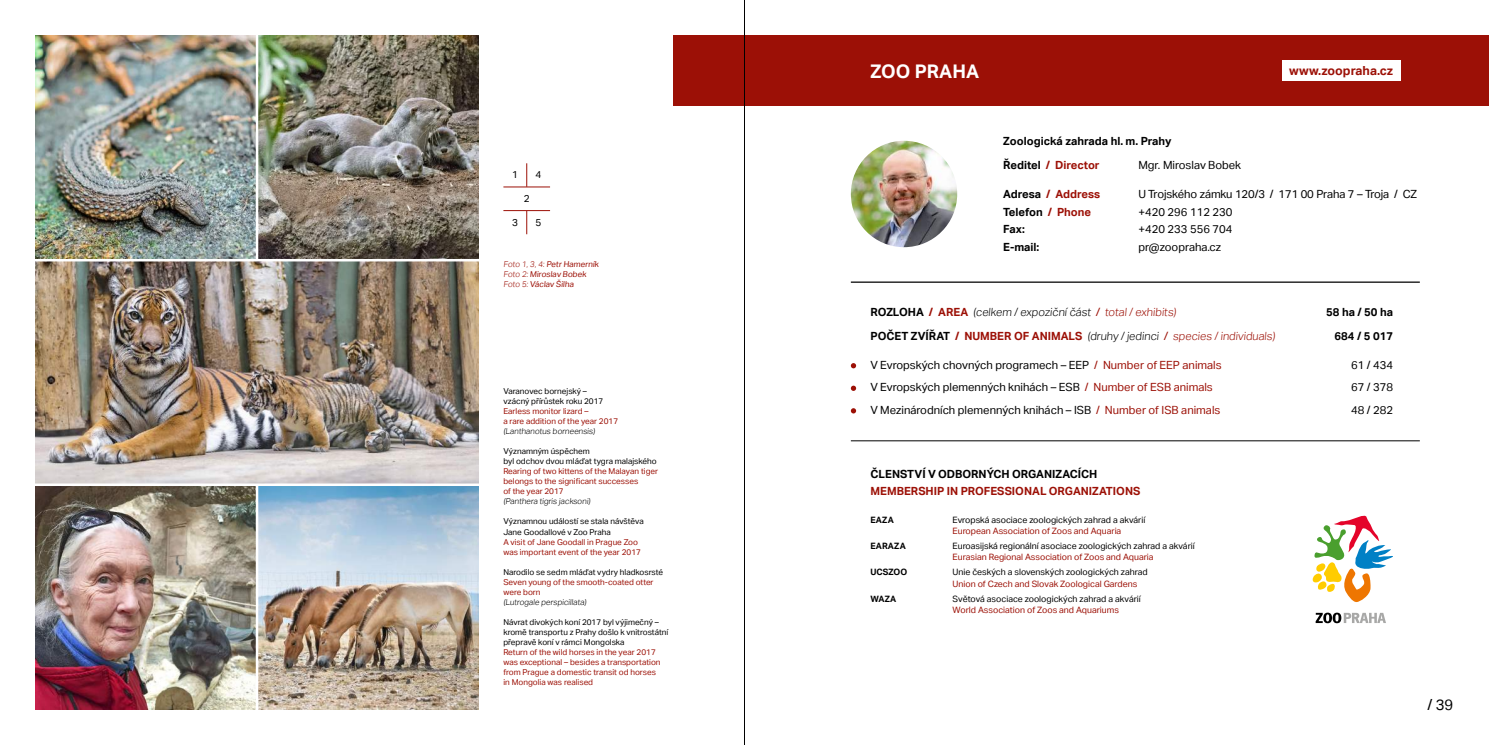
<style>
.page{position:relative;width:1489px;height:745px;background:#fff}
.page>*{position:absolute;margin:0;border:0;box-sizing:border-box;transform-origin:0 0}
.t1{font:700 18.75px "Aktiv Grotesk";color:#fff}
.t2{font:15px "Aktiv Grotesk";color:#000}
.t3{font:700 12.5px "Aktiv Grotesk";color:#9c1006}
.t4{font:11.25px/22.5px "Aktiv Grotesk";color:#000}
.t5{font:700 11.25px/23.8px "Aktiv Grotesk";color:#000}
.t6{font:300 11.25px/23.8px "Aktiv Grotesk";color:#000}
.t7{font:700 11.25px "Aktiv Grotesk";color:#9c1006}
.t8{font:10px "Aktiv Grotesk";color:#000}
.t9{font:8.75px "Aktiv Grotesk";color:#000}
.t10{font:8.75px "Aktiv Grotesk";color:#9c1006}
.t11{font:700 8.75px "Aktiv Grotesk";letter-spacing:.02em;color:#000}
.t12{font:8.12px/10px "Aktiv Grotesk";color:#9c1006}
.t13{font:8.12px/10px "Aktiv Grotesk";color:#000}
.t14{font:300 8.12px "Aktiv Grotesk";color:#000}
.s1{font-weight:300}
.s2{color:#9c1006}
.s3{color:#000}
.s4{font-weight:700}
.s5{font-weight:700;color:#9c1006}
.s6{font-weight:400;color:#9c1006}
</style>
<div class="page">
<hr style="left:503px;top:186px;width:47px;height:1px;background:#9c1006">
<svg style="left:526px;top:163px;width:1px;height:24px"></svg>
<svg style="left:503px;top:210px;width:47px;height:24px"></svg>
<img style="left:35px;top:35px;width:443px;height:674px">
<hr style="left:256px;top:484px;width:2px;height:229px;background:#fff">
<hr style="left:256px;top:28px;width:2px;height:232px;background:#fff">
<hr style="left:32px;top:483px;width:449px;height:2px;background:#fff">
<hr style="left:32px;top:259px;width:453px;height:2px;background:#fff">
<div style="left:673px;top:35px;width:815px;height:71px;background:#9c1006"></div>
<img style="left:850px;top:141px;width:107px;height:106px;border-radius:53px">
<svg style="left:1315px;top:612px;width:70px;height:10px"></svg>
<svg style="left:1312px;top:515px;width:80px;height:86px"></svg>
<div style="left:1282px;top:61px;width:118px;height:20px;background:#fff"></div>
<hr style="left:850px;top:281px;width:569px;height:1px;background:#000">
<hr style="left:850px;top:440px;width:569px;height:1px;background:#000">
<svg style="left:850px;top:363px;width:6px;height:5px"></svg>
<svg style="left:850px;top:385px;width:6px;height:5px"></svg>
<svg style="left:850px;top:408px;width:6px;height:5px"></svg>
<hr style="left:744px;top:0;width:1px;height:744px;background:#000">
<p class="t8" style="left:512px;top:168px;width:7px">1</p>
<p class="t8" style="left:535px;top:168px;width:7px">4</p>
<p class="t8" style="left:524px;top:193px;width:7px">2</p>
<p class="t8" style="left:512px;top:216px;width:7px">3</p>
<p class="t8" style="left:535px;top:216px;width:7px">5</p>
<p class="t12" style="left:503px;top:259px;width:98px"><span class="s1">Foto 1,3,4:</span>Petr Hamerník<br><span class="s1">Foto 2:</span>Miroslav Bobek<br><span class="s1">Foto 5:</span>Václav Šilha</p>
<p class="t13" style="left:503px;top:386px;width:101px">Varanovec bornejský – vzácný přírůstek roku 2017</p>
<p class="t12" style="left:503px;top:406px;width:116px">Earless monitor lizard –<br>a rare addition of the year 2017</p>
<p class="t14" style="left:503px;top:426px;width:95px">(Lanthanotus borneensis)</p>
<p class="t13" style="left:503px;top:446px;width:155px">Významným úspěchem<br>byl odchov dvou mláďat tygra malajského</p>
<p class="t12" style="left:503px;top:466px;width:156px">Rearing of two kittens of the Malayan tiger belongs to the significant successes<br>of the year 2017</p>
<p class="t14" style="left:503px;top:496px;width:90px">(Panthera tigris jacksoni)</p>
<p class="t13" style="left:503px;top:516px;width:142px">Významnou událostí se stala návštěva<br>Jane Goodallové v Zoo Praha</p>
<p class="t12" style="left:503px;top:536px;width:139px">A visit of Jane Goodall in Prague Zoo was important event of the year 2017</p>
<p class="t13" style="left:503px;top:566px;width:161px">Narodilo se sedm mláďat vydry hladkosrsté</p>
<p class="t12" style="left:503px;top:576px;width:152px">Seven young of the smooth-coated otter were born</p>
<p class="t14" style="left:503px;top:596px;width:86px">(Lutrogale perspicillata)</p>
<p class="t13" style="left:503px;top:616px;width:166px">Návrat divokých koní 2017 byl výjimečný – kromě transportu z Prahy došlo k vnitrostátní přepravě koní v rámci Mongolska</p>
<p class="t12" style="left:503px;top:646px;width:159px">Return of the wild horses in the year 2017 was exceptional – besides a transportation from Prague a domestic transit od horses in Mongolia was realised</p>
<h1 class="t1" style="left:870px;top:59px;width:110px">ZOO PRAHA</h1>
<h3 class="t5" style="left:1003px;top:129px;width:170px">Zoologická zahrada hl. m. Prahy<br>Ředitel <span class="s2">/ Director</span></h3>
<h3 class="t4" style="left:1138px;top:154px;width:104px">Mgr. Miroslav Bobek</h3>
<h3 class="t3" style="left:1288px;top:63px;width:105px">www.zoopraha.cz</h3>
<h3 class="t7" style="left:1003px;top:187px;width:98px"><span class="s3">Adresa</span> / Address</h3>
<h3 class="t4" style="left:1138px;top:182px;width:280px">U Trojského zámku 120/3 / 171 00 Praha 7 – Troja / CZ</h3>
<h3 class="t5" style="left:1003px;top:199px;width:89px">Telefon <span class="s2">/ Phone</span></h3>
<h3 class="t4" style="left:1138px;top:200px;width:96px">+420 296 112 230</h3>
<h3 class="t5" style="left:1003px;top:217px;width:23px">Fax:</h3>
<h3 class="t4" style="left:1138px;top:217px;width:96px">+420 233 556 704</h3>
<h3 class="t5" style="left:1003px;top:234px;width:38px">E-mail:</h3>
<h3 class="t4" style="left:1138px;top:235px;width:84px">pr@zoopraha.cz</h3>
<h3 class="t6" style="left:870px;top:300px;width:408px"><span class="s4">ROZ LO H A</span> <span class="s5">/ A R EA</span> (celkem /expoziční část <span class="s6">/</span> <span class="s2">total/exhibits)<br></span><span class="s4">PO Č ET ZVÍŘAT</span> <span class="s5">/ N U M B E R O F AN I MALS</span> (druhy /jedinci <span class="s6">/</span> <span class="s2">species /individuals)</span></h3>
<h3 class="t5" style="left:1325px;top:300px;width:68px;text-align:right">58 ha / 50 ha<br>684 / 5 017</h3>
<h3 class="t4" style="left:870px;top:353px;width:352px">V Evropských chovných programech – EEP <span class="s2">/ Number of EEP animals<br></span>V Evropských plemenných knihách – ESB <span class="s2">/ Number of ESB animals<br></span>V Mezinárodních plemenných knihách – ISB <span class="s2">/ Number of ISB animals</span></h3>
<h3 class="t4" style="left:1350px;top:353px;width:44px;text-align:justify">61 / 434<br>67 / 378<br>48 / 282</h3>
<h3 class="t5" style="left:870px;top:461px;width:228px">ČLENSTVÍ V ODBORNÝCH ORGANIZACÍCH</h3>
<h3 class="t7" style="left:870px;top:484px;width:271px">MEMBERSHIP IN PROFESSIONAL ORGANIZATIONS</h3>
<p class="t11" style="left:870px;top:514px;width:25px">EAZA</p>
<p class="t11" style="left:870px;top:540px;width:37px">EARAZA</p>
<p class="t11" style="left:870px;top:566px;width:38px">UCSZOO</p>
<p class="t11" style="left:870px;top:592px;width:27px">WAZA</p>
<p class="t9" style="left:952px;top:514px;width:194px">Evropská asociace zoologických zahrad a akvárií</p>
<p class="t10" style="left:952px;top:525px;width:170px">European Association of Zoos and Aquaria</p>
<p class="t9" style="left:952px;top:540px;width:244px">Euroasijská regionální asociace zoologických zahrad a akvárií</p>
<p class="t10" style="left:952px;top:551px;width:202px">Eurasian Regional Association of Zoos and Aquaria</p>
<p class="t9" style="left:952px;top:566px;width:197px">Unie českých a slovenských zoologických zahrad</p>
<p class="t10" style="left:952px;top:578px;width:186px">Union of Czech and Slovak Zoological Gardens</p>
<p class="t9" style="left:952px;top:593px;width:190px">Světová asociace zoologických zahrad a akvárií</p>
<p class="t10" style="left:952px;top:604px;width:168px">World Association of Zoos and Aquariums</p>
<h2 class="t2" style="left:1427px;top:695px;width:28px">/ 39</h2>
</div>
